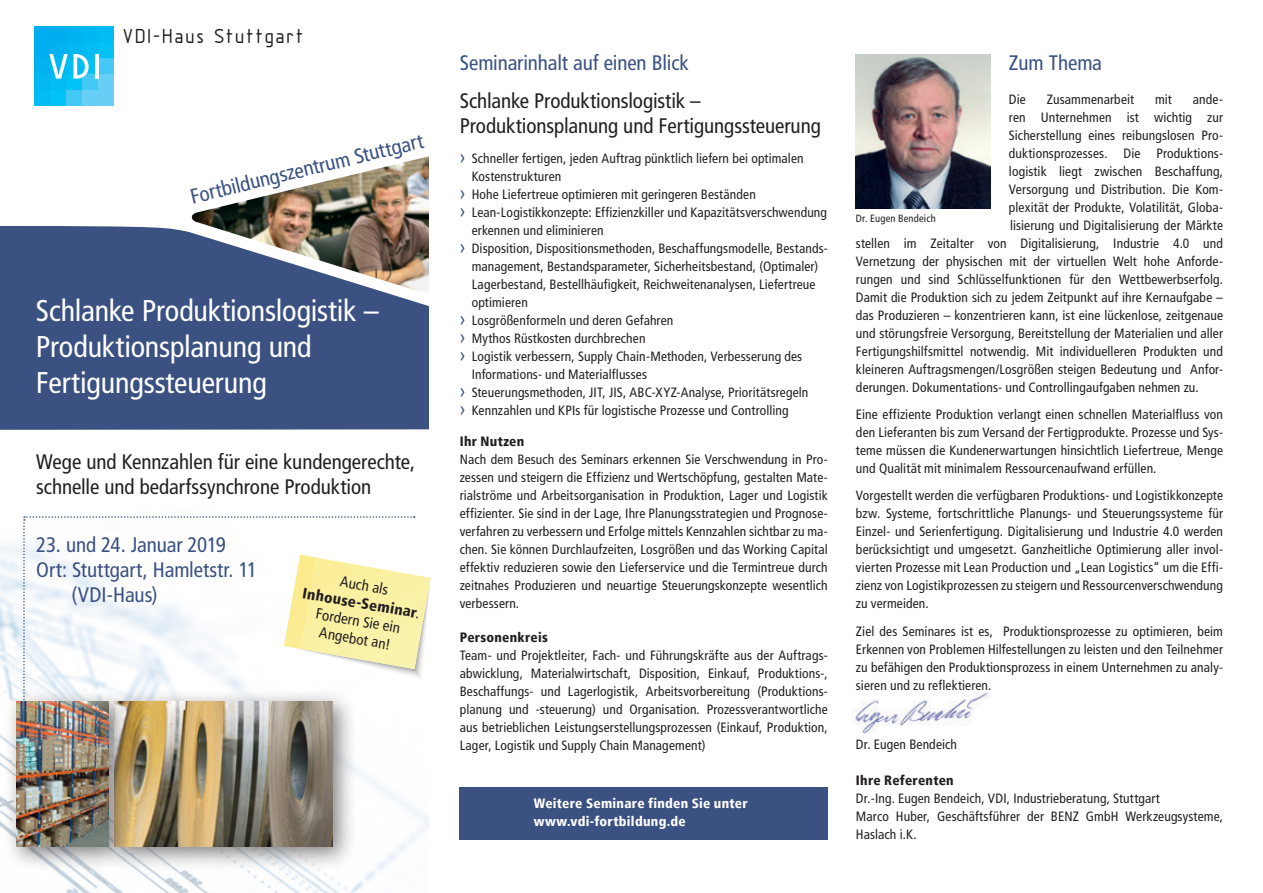
<style>
.page{position:relative;width:1263px;height:893px;background:#fff}
.page>*{position:absolute;margin:0;border:0;box-sizing:border-box;transform-origin:0 0}
.t1{font:condensed 30px/36px "Frutiger LT";letter-spacing:-.005em;color:#fff}
.t2{font:condensed 21px/25.2px "Frutiger LT";letter-spacing:-.005em;color:#231f20}
.t3{font:condensed 21px "Frutiger LT";letter-spacing:-.005em;color:#3a5181}
.t4{font:21px "Isonorm VDI";color:#231f20}
.t5{font:condensed 15px/18px "Frutiger LT";color:#231f20;text-align:center}
.t6{font:condensed 13.5px/18px "Frutiger LT";letter-spacing:.01em;color:#231f20;text-align:justify}
.t7{font:900 condensed 13.5px/18px "Frutiger LT";letter-spacing:.02em;color:#fff}
.t8{font:900 condensed 13.5px "Frutiger LT";letter-spacing:.02em;color:#231f20}
.t9{font:condensed 10.5px "Frutiger LT";letter-spacing:.02em;color:#231f20}
.s1{font-weight:900}
.s2{font-family:"Arial";font-stretch:normal;font-size:18px;color:#3a5181}
</style>
<div class="page">
<img style="left:0;top:544px;width:429px;height:349px">
<div style="left:0;top:226px;width:429px;height:204px;background:#3a5181"></div>
<img style="left:192px;top:156px;width:237px;height:144px">
<div style="left:102px;top:688px;width:255px;height:183px;background:#231f20;opacity:.56"></div>
<img style="left:133px;top:770px;width:199px;height:76px">
<div style="left:4px;top:688px;width:129px;height:183px;background:#231f20;opacity:.56"></div>
<img style="left:17px;top:701px;width:91px;height:145px">
<svg style="left:23px;top:516px;width:408px;height:254px"></svg>
<div style="left:34px;top:90px;width:16px;height:16px;background:#00bcf2"></div>
<div style="left:50px;top:90px;width:16px;height:16px;background:#00c2f3"></div>
<div style="left:66px;top:90px;width:16px;height:16px;background:#44c8f5"></div>
<div style="left:82px;top:90px;width:16px;height:16px;background:#67cef6"></div>
<div style="left:98px;top:90px;width:16px;height:16px;background:#67cef6"></div>
<div style="left:34px;top:74px;width:16px;height:16px;background:#00b7f1"></div>
<div style="left:50px;top:74px;width:16px;height:16px;background:#00bcf2"></div>
<div style="left:66px;top:74px;width:16px;height:16px;background:#00c2f3"></div>
<div style="left:82px;top:74px;width:16px;height:16px;background:#44c8f5"></div>
<div style="left:98px;top:74px;width:16px;height:16px;background:#67cef6"></div>
<div style="left:34px;top:58px;width:16px;height:16px;background:#00b2f0"></div>
<div style="left:82px;top:58px;width:16px;height:16px;background:#00c2f3"></div>
<div style="left:98px;top:58px;width:16px;height:16px;background:#44c8f5"></div>
<div style="left:34px;top:42px;width:16px;height:16px;background:#00aeef"></div>
<div style="left:50px;top:42px;width:16px;height:16px;background:#00b2f0"></div>
<div style="left:66px;top:42px;width:16px;height:16px;background:#00b7f1"></div>
<div style="left:82px;top:42px;width:16px;height:16px;background:#00bcf2"></div>
<div style="left:98px;top:42px;width:16px;height:16px;background:#00c2f3"></div>
<div style="left:34px;top:26px;width:16px;height:16px;background:#00aeef"></div>
<div style="left:50px;top:26px;width:16px;height:16px;background:#00aeef"></div>
<div style="left:66px;top:26px;width:16px;height:16px;background:#00b2f0"></div>
<div style="left:82px;top:26px;width:16px;height:16px;background:#00b7f1"></div>
<div style="left:98px;top:26px;width:16px;height:16px;background:#00bcf2"></div>
<svg style="left:49px;top:54px;width:40px;height:25px"></svg>
<hr style="left:95px;top:54px;width:3px;height:25px;background:#fff">
<div style="left:459px;top:787px;width:368px;height:52px;background:#3a5181"></div>
<img style="left:853px;top:691px;width:137px;height:43px">
<img style="left:856px;top:55px;width:134px;height:154px">
<h2 class="t4" style="left:124px;top:25px;width:184px">VDI-Haus Stuttgart</h2>
<h2 class="t3" style="left:188px;top:186px;width:241px;rotate:-14deg">Fortbildungszentrum Stuttgart</h2>
<h1 class="t1" style="left:36px;top:292px;width:344px">Schlanke Produktionslogistik –<br>Produktionsplanung und<br>Fertigungssteuerung</h1>
<h2 class="t2" style="left:36px;top:449px;width:380px">Wege und Kennzahlen für eine kundengerechte, schnelle und bedarfssynchrone Produktion</h2>
<h2 class="t3" style="left:36px;top:532px;width:191px">23. und 24. Januar 2019</h2>
<h2 class="t3" style="left:36px;top:557px;width:222px">Ort: Stuttgart, Hamletstr. 11</h2>
<h2 class="t3" style="left:72px;top:583px;width:88px">(VDI-Haus)</h2>
<p class="t5" style="left:307px;top:566px;width:120px;rotate:10deg">Auch als<br><span class="s1">Inhouse-Seminar</span>.<br>Fordern Sie ein<br>Angebot an!</p>
<h2 class="t3" style="left:460px;top:50px;width:231px">Seminarinhalt auf einen Blick</h2>
<h2 class="t2" style="left:460px;top:88px;width:363px">Schlanke Produktionslogistik –<br>Produktionsplanung und Fertigungssteuerung</h2>
<p class="t6" style="left:460px;top:150px;width:345px"><span class="s2">›</span> Schneller fertigen, jeden Auftrag pünktlich liefern bei optimalen</p>
<p class="t6" style="left:472px;top:168px;width:91px">Kostenstrukturen</p>
<p class="t6" style="left:460px;top:186px;width:298px"><span class="s2">›</span> Hohe Liefertreue optimieren mit geringeren Beständen</p>
<p class="t6" style="left:460px;top:204px;width:369px"><span class="s2">›</span> Lean-Logistikkonzepte: Effizienzkiller und Kapazitätsverschwendung</p>
<p class="t6" style="left:472px;top:222px;width:133px">erkennen und eliminieren</p>
<p class="t6" style="left:460px;top:240px;width:369px"><span class="s2">›</span> Disposition, Dispositionsmethoden, Beschaffungsmodelle, Bestands-</p>
<p class="t6" style="left:472px;top:258px;width:348px">management, Bestandsparameter, Sicherheitsbestand, (Optimaler)</p>
<p class="t6" style="left:472px;top:276px;width:345px">Lagerbestand, Bestellhäufigkeit, Reichweitenanalysen, Liefertreue</p>
<p class="t6" style="left:472px;top:294px;width:58px">optimieren</p>
<p class="t6" style="left:460px;top:312px;width:215px"><span class="s2">›</span> Losgrößenformeln und deren Gefahren</p>
<p class="t6" style="left:460px;top:330px;width:187px"><span class="s2">›</span> Mythos Rüstkosten durchbrechen</p>
<p class="t6" style="left:460px;top:348px;width:344px"><span class="s2">›</span> Logistik verbessern, Supply Chain-Methoden, Verbesserung des</p>
<p class="t6" style="left:472px;top:366px;width:177px">Informations- und Materialflusses</p>
<p class="t6" style="left:460px;top:384px;width:350px"><span class="s2">›</span> Steuerungsmethoden, JIT, JIS, ABC-XYZ-Analyse, Prioritätsregeln</p>
<p class="t6" style="left:460px;top:402px;width:330px"><span class="s2">›</span> Kennzahlen und KPIs für logistische Prozesse und Controlling</p>
<p class="t8" style="left:460px;top:433px;width:66px">Ihr Nutzen</p>
<p class="t6" style="left:460px;top:450px;width:370px">Nach dem Besuch des Seminars erkennen Sie Verschwendung in Pro&shy;zessen und steigern die Effizienz und Wertschöpfung, gestalten Mate&shy;rialströme und Arbeitsorganisation in Produktion, Lager und Logistik effizienter. Sie sind in der Lage, Ihre Planungsstrategien und Prognose&shy;verfahren zu verbessern und Erfolge mittels Kennzahlen sichtbar zu ma&shy;chen. Sie können Durchlaufzeiten, Losgrößen und das Working Capital effektiv reduzieren sowie den Lieferservice und die Termintreue durch zeitnahes Produzieren und neuartige Steuerungskonzepte wesentlich verbessern.</p>
<p class="t8" style="left:460px;top:629px;width:90px">Personenkreis</p>
<p class="t6" style="left:460px;top:647px;width:369px">Team- und Projektleiter, Fach- und Führungskräfte aus der Auftrags&shy;abwicklung, Materialwirtschaft, Disposition, Einkauf, Produktions-, Beschaffungs- und Lagerlogistik, Arbeitsvorbereitung (Produktions&shy;planung und -steuerung) und Organisation. Prozessverantwortliche aus betrieblichen Leistungserstellungsprozessen (Einkauf, Produktion, Lager, Logistik und Supply Chain Management)</p>
<p class="t7" style="left:534px;top:794px;width:215px">Weitere Seminare finden Sie unter www.vdi-fortbildung.de</p>
<h2 class="t3" style="left:1009px;top:50px;width:95px">Zum Thema</h2>
<p class="t6" style="left:1009px;top:90px;width:18px">Die</p>
<p class="t6" style="left:1047px;top:90px;width:89px">Zusammenarbeit</p>
<p class="t6" style="left:1155px;top:90px;width:18px">mit</p>
<p class="t6" style="left:1193px;top:90px;width:32px">ande-</p>
<p class="t6" style="left:1009px;top:108px;width:216px">ren Unternehmen ist wichtig zur</p>
<p class="t6" style="left:1009px;top:126px;width:216px">Sicherstellung eines reibungslosen Pro-</p>
<p class="t6" style="left:1009px;top:144px;width:216px">duktionsprozesses. Die Produktions-</p>
<p class="t6" style="left:1009px;top:162px;width:216px">logistik liegt zwischen Beschaffung,</p>
<p class="t6" style="left:1009px;top:180px;width:216px">Versorgung und Distribution. Die Kom-</p>
<p class="t6" style="left:1009px;top:198px;width:216px">plexität der Produkte, Volatilität, Globa-</p>
<p class="t6" style="left:1010px;top:216px;width:214px">lisierung und Digitalisierung der Märkte</p>
<p class="t6" style="left:856px;top:234px;width:369px">stellen im Zeitalter von Digitalisierung, Industrie 4.0 und</p>
<p class="t6" style="left:856px;top:252px;width:369px">Vernetzung der physischen mit der virtuellen Welt hohe Anforde-</p>
<p class="t6" style="left:856px;top:270px;width:369px">rungen und sind Schlüsselfunktionen für den Wettbewerbserfolg.</p>
<p class="t6" style="left:856px;top:288px;width:369px">Damit die Produktion sich zu jedem Zeitpunkt auf ihre Kernaufgabe –</p>
<p class="t6" style="left:856px;top:306px;width:369px">das Produzieren – konzentrieren kann, ist eine lückenlose, zeitgenaue</p>
<p class="t6" style="left:856px;top:324px;width:368px">und störungsfreie Versorgung, Bereitstellung der Materialien und aller</p>
<p class="t6" style="left:856px;top:342px;width:369px">Fertigungshilfsmittel notwendig. Mit individuelleren Produkten und</p>
<p class="t6" style="left:856px;top:360px;width:369px">kleineren Auftragsmengen/Losgrößen steigen Bedeutung und Anfor-</p>
<p class="t6" style="left:856px;top:378px;width:344px">derungen. Dokumentations- und Controllingaufgaben nehmen zu.</p>
<p class="t6" style="left:856px;top:405px;width:369px">Eine effiziente Produktion verlangt einen schnellen Materialfluss von den Lieferanten bis zum Versand der Fertigprodukte. Prozesse und Sys&shy;teme müssen die Kundenerwartungen hinsichtlich Liefertreue, Menge und Qualität mit minimalem Ressourcenaufwand erfüllen.</p>
<p class="t6" style="left:856px;top:486px;width:369px">Vorgestellt werden die verfügbaren Produktions- und Logistikkonzepte bzw. Systeme, fortschrittliche Planungs- und Steuerungssysteme für Einzel- und Serienfertigung. Digitalisierung und Industrie 4.0 werden berücksichtigt und umgesetzt. Ganzheitliche Optimierung aller invol&shy;vierten Prozesse mit Lean Production und „Lean Logistics“ um die Effi&shy;zienz von Logistikprozessen zu steigern und Ressourcenverschwendung zu vermeiden.</p>
<p class="t6" style="left:856px;top:623px;width:369px">Ziel des Seminares ist es, Produktionsprozesse zu optimieren, beim Erkennen von Problemen Hilfestellungen zu leisten und den Teilnehmer zu befähigen den Produktionsprozess in einem Unternehmen zu analy&shy;sieren und zu reflektieren.</p>
<p class="t9" style="left:856px;top:212px;width:81px">Dr. Eugen Bendeich</p>
<p class="t6" style="left:856px;top:735px;width:103px">Dr. Eugen Bendeich</p>
<p class="t8" style="left:856px;top:772px;width:99px">Ihre Referenten</p>
<p class="t6" style="left:856px;top:789px;width:369px;text-align:left">Dr.-Ing. Eugen Bendeich, VDI, Industrieberatung, Stuttgart<br>Marco Huber, Geschäftsführer der BENZ GmbH Werkzeugsysteme,<br>Haslach i.K.</p>
</div>
